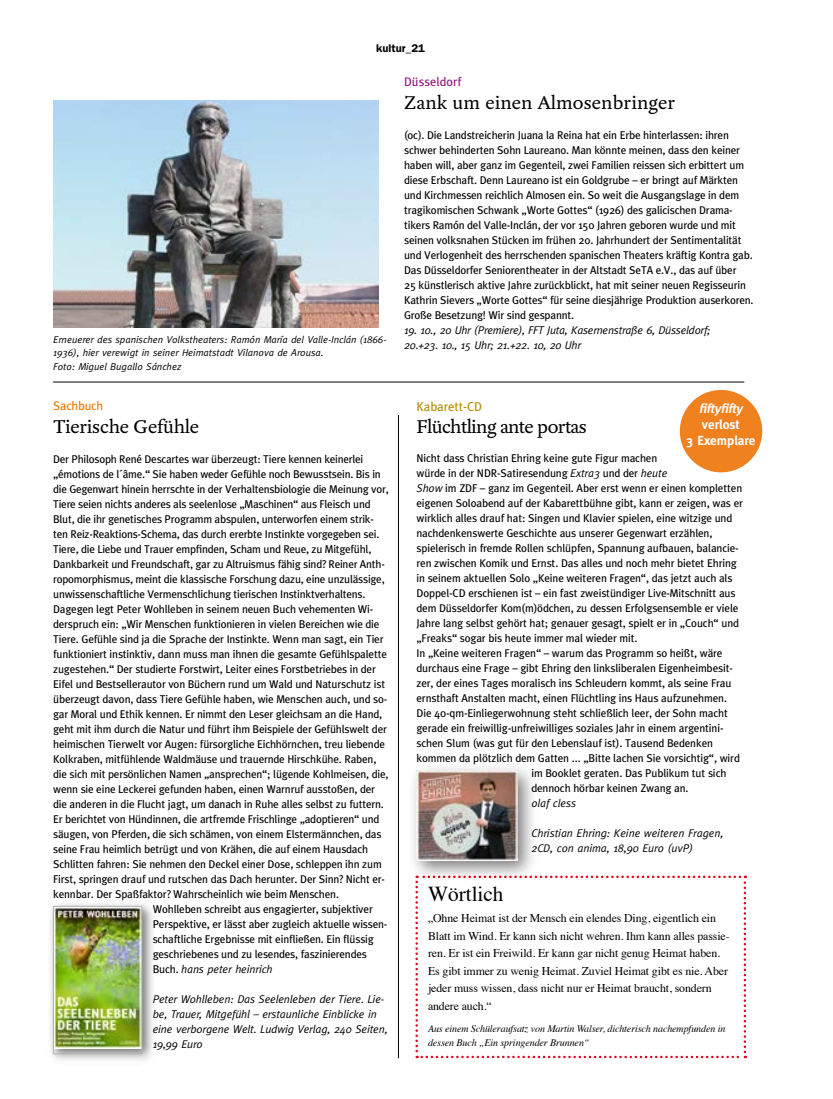
<style>
.page{position:relative;width:833px;height:1099px;background:#fff}
.page>*{position:absolute;margin:0;border:0;box-sizing:border-box;transform-origin:0 0}
.t1{font:21.25px "Times";color:#000}
.Kulturtip_Headline{font:20px "Yoga OT";letter-spacing:-.025em;color:#000}
.KulturOrtSubline{font:20px "Yoga OT";letter-spacing:.01em;color:#000}
.Zwischenheadline{font:italic 700 13.12px/15.8px "Meta";color:#fff}
.Zwischenheadline-2{font:700 13.12px "Meta";color:#fff}
.Einleitung{font:12.88px "Meta";color:#b68b00}
.KulturOrtSubline-2{font:12.5px "Meta";letter-spacing:.01em;color:#93117e}
.KulturOrtSubline-3{font:12.5px "Meta";letter-spacing:-.01em;color:#ed7703}
.t2{font:11.88px/17.5px "Times";letter-spacing:-.01em;color:#000}
.Kulturtip{font:11.25px/15px "Meta";letter-spacing:-.01em;color:#000}
.Kulturtip-2{font:italic 11.25px/15px "Meta";letter-spacing:-.01em;color:#000}
.Rubrik_rechts{font:600 11.25px "Franklin Gothic";color:#000}
.Kulturtip_Zeit_Ort{font:italic 10px/13.8px "Meta";color:#000}
.t3{font:italic 10px/13.8px "Times";letter-spacing:-.01em;color:#000}
.s1{font-style:italic}
.s2{font-style:normal}
</style>
<div class="page">
<div style="left:680px;top:390px;width:82px;height:82px;background:#ef811f;border-radius:50%"></div>
<img style="left:53px;top:100px;width:325px;height:228px">
<hr style="left:53px;top:382px;width:691px;height:1px;background:#000">
<hr style="left:398px;top:415px;width:1px;height:643px;background:#000">
<svg style="left:415px;top:875px;width:331px;height:183px"></svg>
<div style="left:408px;top:762px;width:130px;height:119px;background:#000;opacity:.51"></div>
<img style="left:416px;top:770px;width:101px;height:90px">
<div style="left:47px;top:900px;width:108px;height:166px;background:#000;opacity:.55"></div>
<img style="left:55px;top:908px;width:85px;height:140px">
<div style="left:53px;top:906px;width:89px;height:148px;border:1px solid #b1b3b4"></div>
<p class="Rubrik_rechts" style="left:376px;top:41px;width:50px">kultur_21</p>
<p class="Kulturtip_Zeit_Ort" style="left:53px;top:332px;width:335px">Erneuerer des spanischen Volkstheaters: Ramón María del Valle-Inclán (1866-<br>1936), hier verewigt in seiner Heimatstadt Vilanova de Arousa.<br>Foto: Miguel Bugallo Sánchez</p>
<p class="KulturOrtSubline-3" style="left:53px;top:399px;width:52px">Sachbuch</p>
<p class="Kulturtip_Headline" style="left:53px;top:416px;width:147px">Tierische Gefühle</p>
<p class="Kulturtip" style="left:53px;top:451px;width:337px">Der Philosoph René Descartes war überzeugt: Tiere kennen keinerlei „émotions de l´âme.“ Sie haben weder Gefühle noch Bewusstsein. Bis in die Gegenwart hinein herrschte in der Verhaltensbiologie die Meinung vor, Tiere seien nichts anderes als seelenlose „Maschinen“ aus Fleisch und Blut, die ihr genetisches Programm abspulen, unterworfen einem strik&shy;ten Reiz-Reaktions-Schema, das durch ererbte Instinkte vorgegeben sei.<br>Tiere, die Liebe und Trauer empfinden, Scham und Reue, zu Mitgefühl, Dankbarkeit und Freundschaft, gar zu Altruismus fähig sind? Reiner Anth&shy;ropomorphismus, meint die klassische Forschung dazu, eine unzulässige, unwissenschaftliche Vermenschlichung tierischen Instinktverhaltens.</p>
<p class="Kulturtip" style="left:53px;top:601px;width:337px">Dagegen legt Peter Wohlleben in seinem neuen Buch vehementen Wi&shy;derspruch ein: „Wir Menschen funktionieren in vielen Bereichen wie die Tiere. Gefühle sind ja die Sprache der Instinkte. Wenn man sagt, ein Tier funktioniert instinktiv, dann muss man ihnen die gesamte Gefühlspalette zugestehen.“ Der studierte Forstwirt, Leiter eines Forstbetriebes in der Eifel und Bestsellerautor von Büchern rund um Wald und Naturschutz ist überzeugt davon, dass Tiere Gefühle haben, wie Menschen auch, und so&shy;gar Moral und Ethik kennen. Er nimmt den Leser gleichsam an die Hand, geht mit ihm durch die Natur und führt ihm Beispiele der Gefühlswelt der heimischen Tierwelt vor Augen: fürsorgliche Eichhörnchen, treu liebende Kolkraben, mitfühlende Waldmäuse und trauernde Hirschkühe. Raben, die sich mit persönlichen Namen „ansprechen“; lügende Kohlmeisen, die, wenn sie eine Leckerei gefunden haben, einen Warnruf ausstoßen, der die anderen in die Flucht jagt, um danach in Ruhe alles selbst zu futtern.<br>Er berichtet von Hündinnen, die artfremde Frischlinge „adoptieren“ und säugen, von Pferden, die sich schämen, von einem Elstermännchen, das seine Frau heimlich betrügt und von Krähen, die auf einem Hausdach Schlitten fahren: Sie nehmen den Deckel einer Dose, schleppen ihn zum First, springen drauf und rutschen das Dach herunter. Der Sinn? Nicht er&shy;kennbar. Der Spaßfaktor? Wahrscheinlich wie beim Menschen.</p>
<p class="Kulturtip" style="left:153px;top:901px;width:236px">Wohlleben schreibt aus engagierter, subjektiver Perspektive, er lässt aber zugleich aktuelle wissen&shy;schaftliche Ergebnisse mit einfließen. Ein flüssig geschriebenes und zu lesendes, faszinierendes Buch. <span class="s1">hans peter heinrich</span></p>
<p class="Kulturtip-2" style="left:153px;top:991px;width:236px">Peter Wohlleben: Das Seelenleben der Tiere. Lie&shy;be, Trauer, Mitgefühl – erstaunliche Einblicke in eine verborgene Welt. Ludwig Verlag, 240 Seiten, 19,99 Euro</p>
<p class="KulturOrtSubline-2" style="left:404px;top:74px;width:59px">Düsseldorf</p>
<p class="KulturOrtSubline" style="left:404px;top:92px;width:273px">Zank um einen Almosenbringer</p>
<p class="Kulturtip" style="left:404px;top:127px;width:351px">(oc). Die Landstreicherin Juana la Reina hat ein Erbe hinterlassen: ihren schwer behinderten Sohn Laureano. Man könnte meinen, dass den keiner haben will, aber ganz im Gegenteil, zwei Familien reissen sich erbittert um diese Erbschaft. Denn Laureano ist ein Goldgrube – er bringt auf Märkten und Kirchmessen reichlich Almosen ein. So weit die Ausgangslage in dem tragikomischen Schwank „Worte Gottes“ (1926) des galicischen Drama&shy;tikers Ramón del Valle-Inclán, der vor 150 Jahren geboren wurde und mit seinen volksnahen Stücken im frühen 20. Jahrhundert der Sentimentalität und Verlogenheit des herrschenden spanischen Theaters kräftig Kontra gab.<br>Das Düsseldorfer Seniorentheater in der Altstadt SeTA e.V., das auf über<br>25 künstlerisch aktive Jahre zurückblickt, hat mit seiner neuen Regisseurin Kathrin Sievers „Worte Gottes“ für seine diesjährige Produktion auserkoren.<br>Große Besetzung! Wir sind gespannt.</p>
<p class="Kulturtip-2" style="left:404px;top:322px;width:308px">19. 10., 20 Uhr (Premiere), FFT Juta, Kasernenstraße 6, Düsseldorf;<br>20.+23. 10., 15 Uhr; 21.+22. 10, 20 Uhr</p>
<p class="Einleitung" style="left:416px;top:399px;width:67px">Kabarett-CD</p>
<p class="Kulturtip_Headline" style="left:416px;top:416px;width:172px">Flüchtling ante portas</p>
<p class="Kulturtip" style="left:416px;top:450px;width:328px">Nicht dass Christian Ehring keine gute Figur machen<br>würde in der NDR-Satiresendung <span class="s1">Extra3</span> und der <span class="s1">heute<br>Show</span> im ZDF – ganz im Gegenteil. Aber erst wenn er einen kompletten eigenen Soloabend auf der Kabarettbühne gibt, kann er zeigen, was er wirklich alles drauf hat: Singen und Klavier spielen, eine witzige und nachdenkenswerte Geschichte aus unserer Gegenwart erzählen, spielerisch in fremde Rollen schlüpfen, Spannung aufbauen, balancie&shy;ren zwischen Komik und Ernst. Das alles und noch mehr bietet Ehring in seinem aktuellen Solo „Keine weiteren Fragen“, das jetzt auch als Doppel-CD erschienen ist – ein fast zweistündiger Live-Mitschnitt aus dem Düsseldorfer Kom(m)ödchen, zu dessen Erfolgsensemble er viele Jahre lang selbst gehört hat; genauer gesagt, spielt er in „Couch“ und „Freaks“ sogar bis heute immer mal wieder mit.</p>
<p class="Kulturtip" style="left:416px;top:645px;width:307px">In „Keine weiteren Fragen“ – warum das Programm so heißt, wäre</p>
<p class="Kulturtip" style="left:416px;top:660px;width:318px">durchaus eine Frage – gibt Ehring den linksliberalen Eigenheimbesit-</p>
<p class="Kulturtip" style="left:416px;top:675px;width:316px">zer, der eines Tages moralisch ins Schleudern kommt, als seine Frau</p>
<p class="Kulturtip" style="left:416px;top:690px;width:312px">ernsthaft Anstalten macht, einen Flüchtling ins Haus aufzunehmen.</p>
<p class="Kulturtip" style="left:416px;top:705px;width:313px">Die 40-qm-Einliegerwohnung steht schließlich leer, der Sohn macht</p>
<p class="Kulturtip" style="left:416px;top:720px;width:308px">gerade ein freiwillig-unfreiwilliges soziales Jahr in einem argentini-</p>
<p class="Kulturtip" style="left:416px;top:735px;width:298px">schen Slum (was gut für den Lebenslauf ist). Tausend Bedenken</p>
<p class="Kulturtip" style="left:416px;top:750px;width:325px">kommen da plötzlich dem Gatten ... „Bitte lachen Sie vorsichtig“, wird</p>
<p class="Kulturtip" style="left:531px;top:765px;width:196px">im Booklet geraten. Das Publikum tut sich</p>
<p class="Kulturtip" style="left:531px;top:780px;width:159px">dennoch hörbar keinen Zwang an.</p>
<p class="Kulturtip-2" style="left:531px;top:795px;width:46px">olaf cless</p>
<p class="Kulturtip-2" style="left:531px;top:825px;width:194px">Christian Ehring: Keine weiteren Fragen,<br>2CD, con anima, 18,90 Euro (uvP)</p>
<p class="Zwischenheadline" style="left:699px;top:400px;width:45px">fifty fifty <span class="s2">verlost</span></p>
<p class="Zwischenheadline-2" style="left:686px;top:432px;width:70px">3 Exemplare</p>
<p class="t1" style="left:428px;top:874px;width:77px">Wörtlich</p>
<p class="t2" style="left:428px;top:908px;width:303px">„Ohne Heimat ist der Mensch ein elendes Ding, eigentlich ein Blatt im Wind. Er kann sich nicht wehren. Ihm kann alles passie&shy;ren. Er ist ein Freiwild. Er kann gar nicht genug Heimat haben.<br>Es gibt immer zu wenig Heimat. Zuviel Heimat gibt es nie. Aber jeder muss wissen, dass nicht nur er Heimat braucht, sondern andere auch.“</p>
<p class="t3" style="left:428px;top:1021px;width:299px">Aus einem Schüleraufsatz von Martin Walser, dichterisch nachempfunden in dessen Buch „Ein springender Brunnen“</p>
</div>
